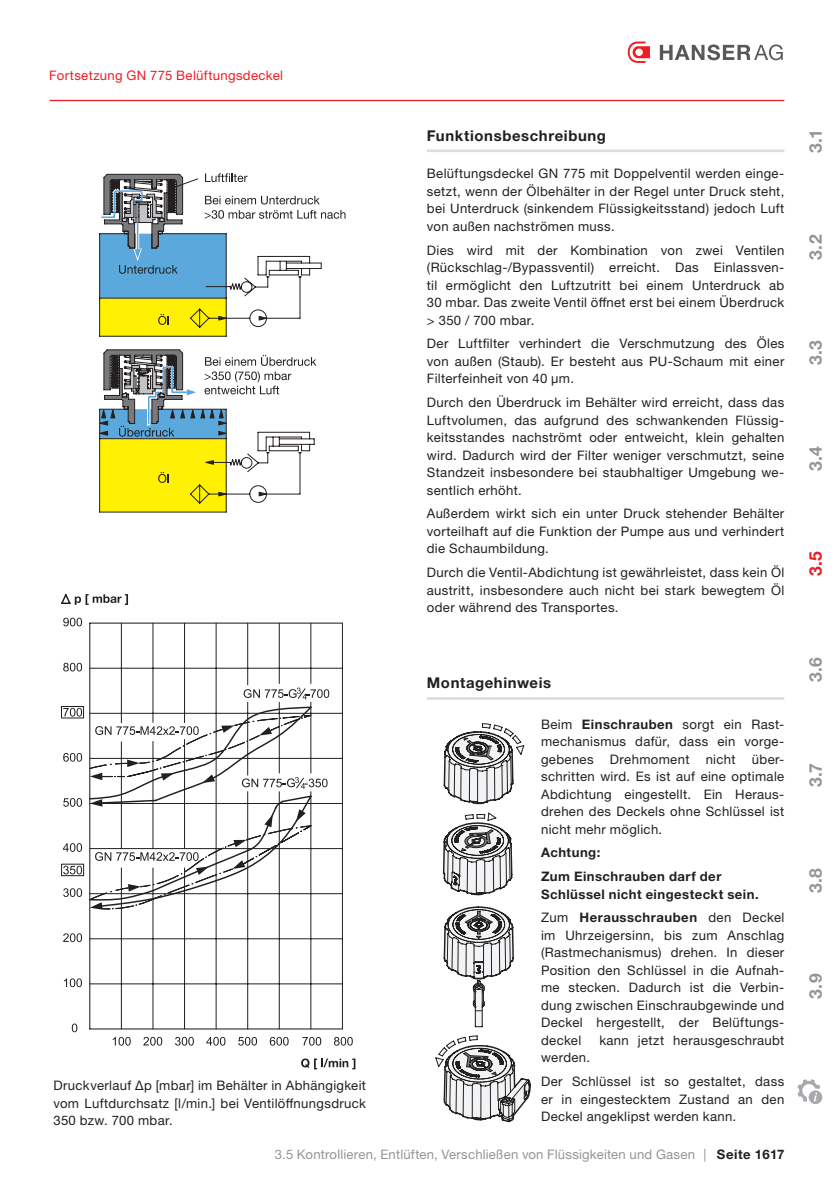
<style>
.page{position:relative;width:834px;height:1181px;background:#fff}
.page>*{position:absolute;margin:0;border:0;box-sizing:border-box;transform-origin:0 0}
.t1{font:700 17.5px "Helvetica Neue LT Pro";color:#939598}
.t2{font:700 17.5px "Helvetica Neue LT Pro";color:#ee1d23}
.t3{font:700 14.88px "Helvetica Neue LTW1 G";letter-spacing:.04em;color:#231f20}
.t4{font:13.12px/17.5px "Helvetica Neue LTW1 G";letter-spacing:.025em;color:#231f20;text-align:justify}
.t5{font:700 13.12px/23.6px "Helvetica Neue LTW1 G";letter-spacing:.035em;color:#231f20}
.t6{font:13.12px "Helvetica Neue LT Pro";letter-spacing:.015em;color:#939598}
.t7{font:13.12px "Helvetica Neue LTW1 G";letter-spacing:.025em;color:#ee1d23}
.s1{font-weight:700}
.s2{font-weight:400}
.s3{font-weight:400;color:#939598}
</style>
<div class="page">
<hr style="left:50px;top:100px;width:734px;height:1px;background:#ee1d23">
<svg style="left:797px;top:1079px;width:26px;height:25px"></svg>
<svg style="left:627px;top:42px;width:22px;height:21px"></svg>
<svg style="left:659px;top:44px;width:123px;height:16px"></svg>
<svg style="left:63px;top:622px;width:280px;height:407px"></svg>
<svg style="left:63px;top:933px;width:19px;height:9px"></svg>
<svg style="left:64px;top:978px;width:18px;height:9px"></svg>
<svg style="left:72px;top:1023px;width:5px;height:9px"></svg>
<svg style="left:113px;top:1037px;width:18px;height:8px"></svg>
<svg style="left:143px;top:1037px;width:19px;height:8px"></svg>
<svg style="left:175px;top:1037px;width:19px;height:8px"></svg>
<svg style="left:206px;top:1037px;width:19px;height:8px"></svg>
<svg style="left:238px;top:1037px;width:19px;height:8px"></svg>
<svg style="left:270px;top:1037px;width:18px;height:8px"></svg>
<svg style="left:302px;top:1037px;width:19px;height:8px"></svg>
<svg style="left:334px;top:1037px;width:19px;height:8px"></svg>
<svg style="left:313px;top:687px;width:16px;height:12px"></svg>
<svg style="left:301px;top:1058px;width:54px;height:11px"></svg>
<svg style="left:61px;top:594px;width:252px;height:313px"></svg>
<svg style="left:89px;top:714px;width:238px;height:75px"></svg>
<svg style="left:89px;top:799px;width:223px;height:110px"></svg>
<svg style="left:435px;top:723px;width:96px;height:400px"></svg>
<hr style="left:427px;top:697px;width:357px;height:3px;background:#dcdddf">
<hr style="left:427px;top:149px;width:357px;height:3px;background:#dcdddf">
<svg style="left:100px;top:173px;width:245px;height:339px"></svg>
<p class="t7" style="left:49px;top:67px;width:235px">Fortsetzung GN 775 Belüftungsdeckel</p>
<p class="t4" style="left:53px;top:1077px;width:314px">Druckverlauf Δp [mbar] im Behälter in Abhängigkeit vom Luftdurchsatz [l/min.] bei Ventilöffnungsdruck 350 bzw. 700 mbar.</p>
<p class="t3" style="left:427px;top:126px;width:180px">Funktionsbeschreibung</p>
<p class="t4" style="left:427px;top:165px;width:359px">Belüftungsdeckel GN 775 mit Doppelventil werden einge&shy;setzt, wenn der Ölbehälter in der Regel unter Druck steht, bei Unterdruck (sinkendem Flüssigkeitsstand) jedoch Luft von außen nachströmen muss.</p>
<p class="t4" style="left:427px;top:241px;width:359px">Dies wird mit der Kombination von zwei Ventilen (Rückschlag-/Bypassventil) erreicht. Das Einlassven&shy;til ermöglicht den Luftzutritt bei einem Unterdruck ab 30 mbar. Das zweite Ventil öffnet erst bei einem Überdruck &gt; 350 / 700 mbar.</p>
<p class="t4" style="left:427px;top:335px;width:359px">Der Luftfilter verhindert die Verschmutzung des Öles von außen (Staub). Er besteht aus PU-Schaum mit einer Filterfeinheit von 40 µm.</p>
<p class="t4" style="left:427px;top:393px;width:359px">Durch den Überdruck im Behälter wird erreicht, dass das Luftvolumen, das aufgrund des schwankenden Flüssig&shy;keitsstandes nachströmt oder entweicht, klein gehalten wird. Dadurch wird der Filter weniger verschmutzt, seine Standzeit insbesondere bei staubhaltiger Umgebung we&shy;sentlich erhöht.</p>
<p class="t4" style="left:427px;top:505px;width:359px">Außerdem wirkt sich ein unter Druck stehender Behälter vorteilhaft auf die Funktion der Pumpe aus und verhindert die Schaumbildung.</p>
<p class="t4" style="left:427px;top:563px;width:359px">Durch die Ventil-Abdichtung ist gewährleistet, dass kein Öl austritt, insbesondere auch nicht bei stark bewegtem Öl oder während des Transportes.</p>
<p class="t3" style="left:427px;top:674px;width:126px">Montagehinweis</p>
<p class="t4" style="left:541px;top:715px;width:245px">Beim <span class="s1">Einschrauben</span> sorgt ein Rast&shy;mechanismus dafür, dass ein vorge&shy;gebenes Drehmoment nicht über&shy;schritten wird. Es ist auf eine optimale Abdichtung eingestellt. Ein Heraus&shy;drehen des Deckels ohne Schlüssel ist nicht mehr möglich.</p>
<p class="t5" style="left:541px;top:841px;width:182px">Achtung:<br>Zum Einschrauben darf der</p>
<p class="t5" style="left:541px;top:882px;width:245px">Schlüssel nicht eingesteckt sein.<br><span class="s2">Zum</span> Herausschrauben <span class="s2">den Deckel</span></p>
<p class="t4" style="left:541px;top:926px;width:245px">im Uhrzeigersinn, bis zum Anschlag (Rastmechanismus) drehen. In dieser Position den Schlüssel in die Aufnah&shy;me stecken. Dadurch ist die Verbin&shy;dung zwischen Einschraubgewinde und Deckel hergestellt, der Belüftungs&shy;deckel</p>
<p class="t4" style="left:599px;top:1031px;width:186px">kann jetzt herausgeschraubt</p>
<p class="t4" style="left:541px;top:1045px;width:245px;line-height:23.6px">werden.<br>Der Schlüssel ist so gestaltet, dass</p>
<p class="t4" style="left:541px;top:1090px;width:245px">er in eingestecktem Zustand an den<br>Deckel angeklipst werden kann.</p>
<p class="t6" style="left:275px;top:1147px;width:421px">3.5 Kontrollieren, Entlüften, Verschließen von Flüssigkeiten und Gasen</p>
<p class="t5" style="left:703px;top:1142px;width:82px"><span class="s3">|</span> Seite 1617</p>
<h1 class="t1" style="left:804px;top:153px;width:25px;rotate:-90deg">3.1</h1>
<h1 class="t1" style="left:804px;top:260px;width:27px;rotate:-90deg">3.2</h1>
<h1 class="t1" style="left:804px;top:365px;width:27px;rotate:-90deg">3.3</h1>
<h1 class="t1" style="left:804px;top:471px;width:26px;rotate:-90deg">3.4</h1>
<h1 class="t2" style="left:804px;top:576px;width:27px;rotate:-90deg">3.5</h1>
<h1 class="t1" style="left:804px;top:682px;width:26px;rotate:-90deg">3.6</h1>
<h1 class="t1" style="left:804px;top:787px;width:26px;rotate:-90deg">3.7</h1>
<h1 class="t1" style="left:804px;top:893px;width:27px;rotate:-90deg">3.8</h1>
<h1 class="t1" style="left:804px;top:998px;width:27px;rotate:-90deg">3.9</h1>
</div>
